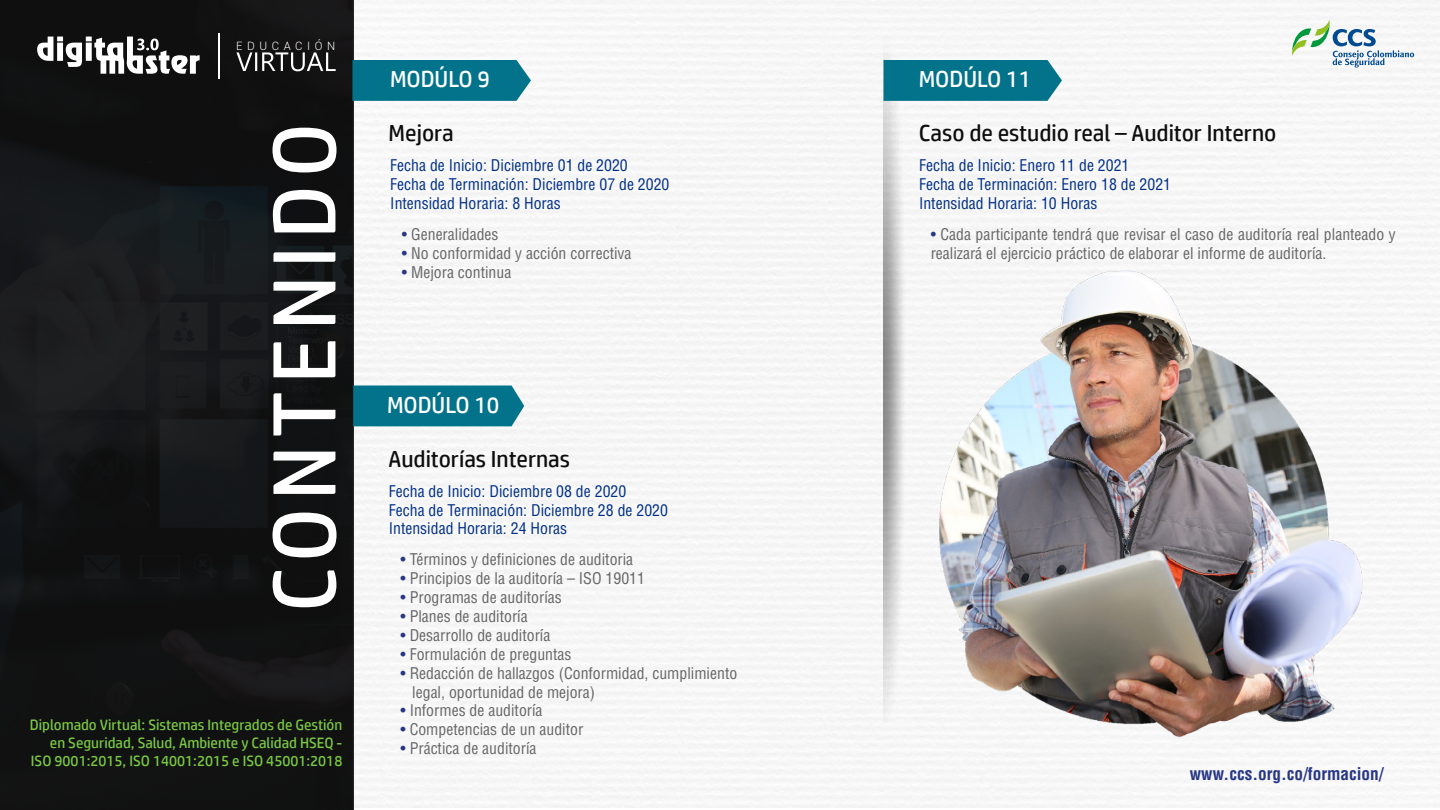
<style>
.page{position:relative;width:1440px;height:810px;background:#fff}
.page>*{position:absolute;margin:0;border:0;box-sizing:border-box;transform-origin:0 0}
.t1{font:89.4px "HP Simplified";letter-spacing:.085em;color:#fff}
.t2{font:23.25px "HP Simplified";color:#0d0d0d}
.t3{font:23.25px "HP Simplified";letter-spacing:-.005em;color:#fff}
.t4{font:700 condensed 17.25px "Helvetica LT Std";color:#273685}
.t5{font:condensed 15.75px/18.9px "Helvetica LT Std";color:#666}
.t6{font:condensed 15.75px/18.9px "Helvetica LT Std";color:#002f87}
.t7{font:15px/18px "HP Simplified";color:#7ac943;text-align:right}
.t8{font:300 11.48px "Roboto";letter-spacing:.395em;color:#fff}
.s1{color:#273685}
</style>
<div class="page">
<img style="left:353px;top:0;width:1087px;height:808px">
<div style="left:0;top:0;width:353px;height:810px;background:#0d0d0d"></div>
<img style="left:931px;top:260px;width:437px;height:481px">
<svg style="left:1292px;top:20px;width:122px;height:48px"></svg>
<hr style="left:218px;top:33px;width:1px;height:46px;background:#fff">
<svg style="left:37px;top:37px;width:163px;height:37px"></svg>
<svg style="left:236px;top:52px;width:100px;height:19px"></svg>
<div style="left:853px;top:15px;width:30px;height:740px;background:#f6f6f6"></div>
<svg style="left:883px;top:36px;width:179px;height:698px"></svg>
<svg style="left:352px;top:60px;width:179px;height:41px"></svg>
<div style="left:353px;top:386px;width:171px;height:40px;background:#03738c"></div>
<p class="t8" style="left:236px;top:38px;width:101px">EDUCACIÓN</p>
<h1 class="t1" style="left:253px;top:612px;width:491px;rotate:-90deg">CONTENIDO</h1>
<p class="t7" style="left:30px;top:715px;width:314px">Diplomado Virtual: Sistemas Integrados de Gestión en Seguridad, Salud, Ambiente y Calidad HSEQ -<br>ISO 9001:2015, ISO 14001:2015 e ISO 45001:2018</p>
<h2 class="t3" style="left:390px;top:66px;width:101px">MODÚLO 9</h2>
<h2 class="t3" style="left:919px;top:66px;width:114px">MODÚLO 11</h2>
<h2 class="t2" style="left:389px;top:120px;width:67px">Mejora</h2>
<h2 class="t2" style="left:919px;top:120px;width:359px">Caso de estudio real – Auditor Interno</h2>
<p class="t6" style="left:390px;top:156px;width:281px">Fecha de Inicio: Diciembre 01 de 2020<br>Fecha de Terminación: Diciembre 07 de 2020<br>Intensidad Horaria: 8 Horas</p>
<p class="t5" style="left:402px;top:224px;width:98px"><span class="s1">•</span> Generalidades</p>
<p class="t5" style="left:402px;top:243px;width:231px"><span class="s1">•</span> No conformidad y acción correctiva</p>
<p class="t5" style="left:402px;top:262px;width:111px"><span class="s1">•</span> Mejora continua</p>
<h2 class="t3" style="left:387px;top:391px;width:114px">MODÚLO 10</h2>
<h2 class="t2" style="left:389px;top:446px;width:183px">Auditorías Internas</h2>
<p class="t6" style="left:389px;top:481px;width:281px">Fecha de Inicio: Diciembre 08 de 2020<br>Fecha de Terminación: Diciembre 28 de 2020<br>Intensidad Horaria: 24 Horas</p>
<p class="t5" style="left:400px;top:550px;width:234px"><span class="s1">•</span> Términos y definiciones de auditoria</p>
<p class="t5" style="left:400px;top:569px;width:246px"><span class="s1">•</span> Principios de la auditoría – ISO 19011</p>
<p class="t5" style="left:400px;top:588px;width:163px"><span class="s1">•</span> Programas de auditorías</p>
<p class="t5" style="left:400px;top:607px;width:129px"><span class="s1">•</span> Planes de auditoría</p>
<p class="t5" style="left:400px;top:626px;width:151px"><span class="s1">•</span> Desarrollo de auditoría</p>
<p class="t5" style="left:400px;top:644px;width:172px"><span class="s1">•</span> Formulación de preguntas</p>
<p class="t5" style="left:412px;top:663px;width:326px;text-indent:-12px"><span class="s1">•</span> Redacción de hallazgos (Conformidad, cumplimiento legal, oportunidad de mejora)</p>
<p class="t5" style="left:400px;top:701px;width:144px"><span class="s1">•</span> Informes de auditoría</p>
<p class="t5" style="left:400px;top:720px;width:184px"><span class="s1">•</span> Competencias de un auditor</p>
<p class="t5" style="left:400px;top:739px;width:138px"><span class="s1">•</span> Práctica de auditoría</p>
<p class="t6" style="left:919px;top:156px;width:254px">Fecha de Inicio: Enero 11 de 2021<br>Fecha de Terminación: Enero 18 de 2021<br>Intensidad Horaria: 10 Horas</p>
<p class="t5" style="left:931px;top:224px;width:467px"><span class="s1">•</span> Cada participante tendrá que revisar el caso de auditoría real planteado y realizará el ejercicio práctico de elaborar el informe de auditoría.</p>
<p class="t4" style="left:1190px;top:763px;width:195px">www.ccs.org.co/formacion/</p>
</div>
